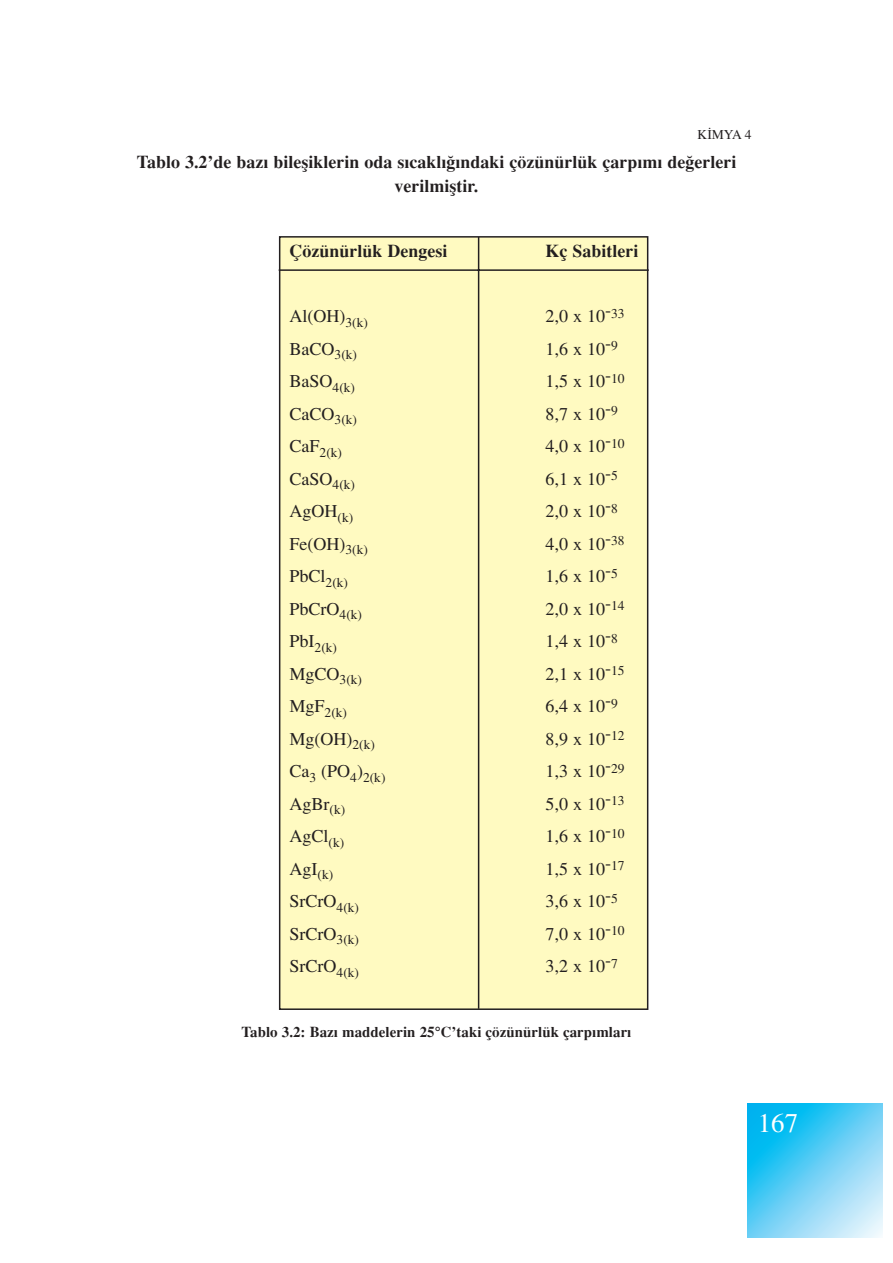
<style>
.page{position:relative;width:893px;height:1263px;background:#fff}
.page>*{position:absolute;margin:0;border:0;box-sizing:border-box;transform-origin:0 0}
.t1{font:27px "Times Turk";color:#fff}
.t2{font:18px "Times Turk";color:#231f20}
.t3{font:18px/24px "Times Turk B";color:#231f20;text-align:center}
.t4{font:15px "Times Turk B";color:#231f20}
.t5{font:13.5px "Times Turk";color:#231f20}
</style>
<div class="page">
<div style="left:280px;top:237px;width:367px;height:772px;background:#fffac1"></div>
<div style="left:279px;top:236px;width:369px;height:774px;border:2px solid #231f20"></div>
<hr style="left:478px;top:237px;width:1px;height:772px;background:#231f20">
<hr style="left:279px;top:269px;width:369px;height:2px;background:#231f20">
<svg style="left:747px;top:1103px;width:135px;height:134px;background:#65d0f5"></svg>
<p class="t5" style="left:697px;top:129px;width:55px">K‹MYA 4</p>
<p class="t3" style="left:137px;top:153px;width:601px">Tablo 3.2’de baz› bilefliklerin oda s›cakl›¤›ndaki çözünürlük çarp›m› de¤erleri verilmifltir.</p>
<p class="t3" style="left:289px;top:242px;width:159px">Çözünürlük Dengesi</p>
<p class="t3" style="left:545px;top:242px;width:94px">Kç Sabitleri</p>
<p class="t2" style="left:289px;top:309px;width:80px">Al(OH)<sub>3(k)</sub></p>
<p class="t2" style="left:545px;top:309px;width:80px">2,0 x 10-<sup>33</sup></p>
<p class="t2" style="left:289px;top:342px;width:69px">BaCO<sub>3(k)</sub></p>
<p class="t2" style="left:545px;top:342px;width:74px">1,6 x 10-<sup>9</sup></p>
<p class="t2" style="left:289px;top:374px;width:67px">BaSO<sub>4(k)</sub></p>
<p class="t2" style="left:545px;top:374px;width:80px">1,5 x 10-<sup>10</sup></p>
<p class="t2" style="left:289px;top:407px;width:69px">CaCO<sub>3(k)</sub></p>
<p class="t2" style="left:545px;top:407px;width:74px">8,7 x 10-<sup>9</sup></p>
<p class="t5" style="left:289px;top:447px;width:54px"><sup>CaF</sup>2(k)</p>
<p class="t2" style="left:545px;top:439px;width:80px">4,0 x 10-<sup>10</sup></p>
<p class="t2" style="left:289px;top:472px;width:67px">CaSO<sub>4(k)</sub></p>
<p class="t2" style="left:545px;top:472px;width:74px">6,1 x 10-<sup>5</sup></p>
<p class="t2" style="left:289px;top:504px;width:65px">AgOH<sub>(k)</sub></p>
<p class="t2" style="left:545px;top:504px;width:74px">2,0 x 10-<sup>8</sup></p>
<p class="t2" style="left:289px;top:537px;width:80px">Fe(OH)<sub>3(k)</sub></p>
<p class="t2" style="left:545px;top:537px;width:80px">4,0 x 10-<sup>38</sup></p>
<p class="t2" style="left:289px;top:569px;width:60px">PbCl<sub>2(k)</sub></p>
<p class="t2" style="left:545px;top:569px;width:74px">1,6 x 10-<sup>5</sup></p>
<p class="t2" style="left:289px;top:602px;width:74px">PbCrO<sub>4(k)</sub></p>
<p class="t2" style="left:545px;top:602px;width:80px">2,0 x 10-<sup>14</sup></p>
<p class="t5" style="left:289px;top:642px;width:49px"><sup>PbI</sup>2(k)</p>
<p class="t2" style="left:545px;top:634px;width:74px">1,4 x 10-<sup>8</sup></p>
<p class="t2" style="left:289px;top:667px;width:74px">MgCO<sub>3(k)</sub></p>
<p class="t2" style="left:545px;top:667px;width:80px">2,1 x 10-<sup>15</sup></p>
<p class="t5" style="left:289px;top:707px;width:59px"><sup>MgF</sup>2(k)</p>
<p class="t2" style="left:545px;top:699px;width:74px">6,4 x 10-<sup>9</sup></p>
<p class="t2" style="left:289px;top:732px;width:87px">Mg(OH)<sub>2(k)</sub></p>
<p class="t2" style="left:545px;top:732px;width:80px">8,9 x 10-<sup>12</sup></p>
<p class="t2" style="left:289px;top:764px;width:97px">Ca<sub>3</sub> (PO<sub>4</sub>)<sub>2(k)</sub></p>
<p class="t2" style="left:545px;top:764px;width:80px">1,3 x 10-<sup>29</sup></p>
<p class="t2" style="left:289px;top:797px;width:57px">AgBr<sub>(k)</sub></p>
<p class="t2" style="left:545px;top:797px;width:80px">5,0 x 10-<sup>13</sup></p>
<p class="t2" style="left:289px;top:829px;width:56px">AgCl<sub>(k)</sub></p>
<p class="t2" style="left:545px;top:829px;width:80px">1,6 x 10-<sup>10</sup></p>
<p class="t2" style="left:289px;top:862px;width:45px">AgI<sub>(k)</sub></p>
<p class="t2" style="left:545px;top:862px;width:80px">1,5 x 10-<sup>17</sup></p>
<p class="t2" style="left:289px;top:894px;width:71px">SrCrO<sub>4(k)</sub></p>
<p class="t2" style="left:545px;top:894px;width:74px">3,6 x 10-<sup>5</sup></p>
<p class="t2" style="left:289px;top:927px;width:71px">SrCrO<sub>3(k)</sub></p>
<p class="t2" style="left:545px;top:927px;width:80px">7,0 x 10-<sup>10</sup></p>
<p class="t2" style="left:289px;top:959px;width:71px">SrCrO<sub>4(k)</sub></p>
<p class="t2" style="left:545px;top:959px;width:74px">3,2 x 10-<sup>7</sup></p>
<p class="t4" style="left:241px;top:1028px;width:391px">Tablo 3.2: Baz› maddelerin 25°C’taki çözünürlük çarp›mlar›</p>
<h1 class="t1" style="left:757px;top:1113px;width:42px">167</h1>
</div>
